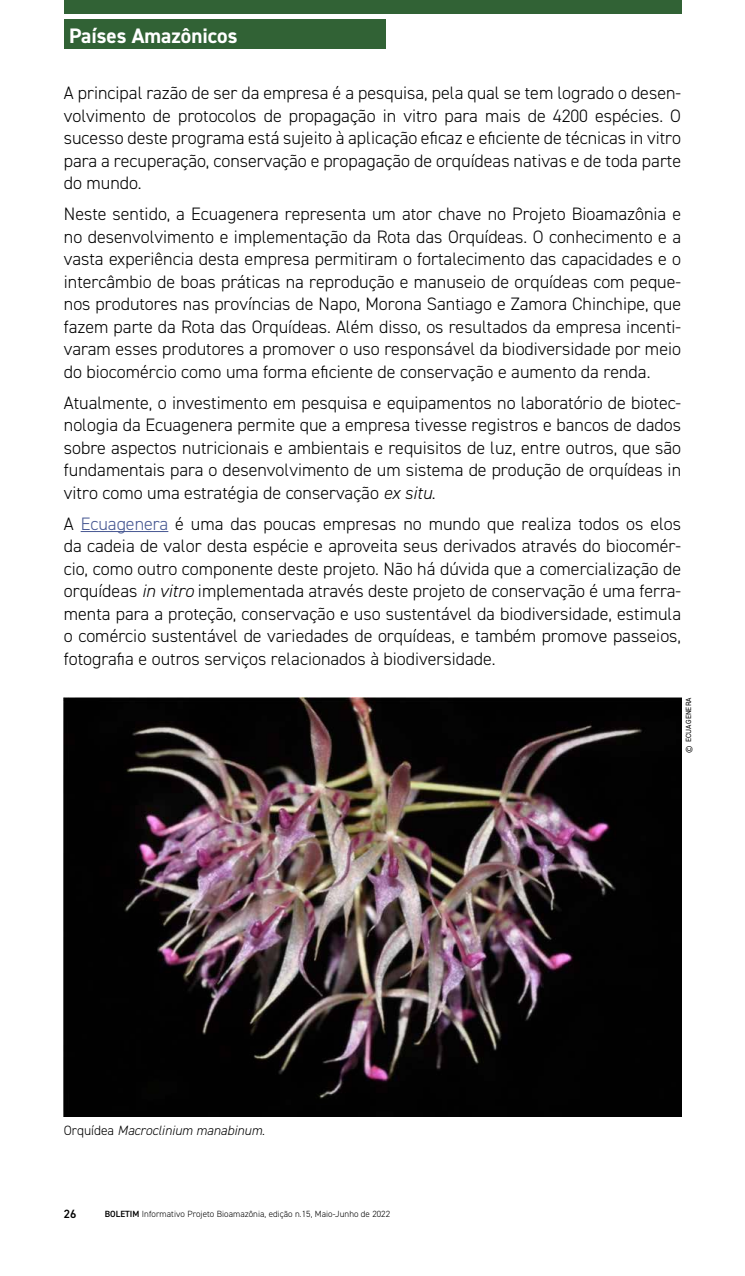
<style>
.page{position:relative;width:745px;height:1276px;background:#fff}
.page>*{position:absolute;margin:0;border:0;box-sizing:border-box;transform-origin:0 0}
.t1{font:700 21px "DIN2014";color:#fff}
.t2{font:300 18px/22.5px "DIN2014";color:#000;text-align:justify}
.t3{font:italic 300 13.5px "DIN2014";color:#000}
.t4{font:600 12px "DIN2014";color:#000}
.t5{font:300 9px "DIN2014";letter-spacing:.005em;color:#000}
.t6{font:7.5px "DIN2014";letter-spacing:.01em;color:#000}
.s1{font-style:italic}
.s2{color:#465792}
.s3{font-style:normal}
.s4{font-weight:600}
</style>
<div class="page">
<div style="left:64px;top:20px;width:321px;height:29px;background:#316235"></div>
<hr style="left:81px;top:531px;width:87px;height:1px;background:#465792">
<img style="left:64px;top:697px;width:616px;height:419px">
<div style="left:64px;top:0;width:616px;height:14px;background:#316235"></div>
<p class="t1" style="left:69px;top:21px;width:170px">Países Amazônicos</p>
<p class="t2" style="left:64px;top:82px;width:618px">A principal razão de ser da empresa é a pesquisa, pela qual se tem logrado o desen&shy;volvimento de protocolos de propagação in vitro para mais de 4200 espécies. O sucesso deste programa está sujeito à aplicação eficaz e eficiente de técnicas in vitro para a recuperação, conservação e propagação de orquídeas nativas e de toda parte do mundo.</p>
<p class="t2" style="left:64px;top:203px;width:618px">Neste sentido, a Ecuagenera representa um ator chave no Projeto Bioamazônia e no desenvolvimento e implementação da Rota das Orquídeas. O conhecimento e a vasta experiência desta empresa permitiram o fortalecimento das capacidades e o intercâmbio de boas práticas na reprodução e manuseio de orquídeas com peque&shy;nos produtores nas províncias de Napo, Morona Santiago e Zamora Chinchipe, que fazem parte da Rota das Orquídeas. Além disso, os resultados da empresa incenti&shy;varam esses produtores a promover o uso responsável da biodiversidade por meio do biocomércio como uma forma eficiente de conservação e aumento da renda.</p>
<p class="t2" style="left:64px;top:391px;width:618px">Atualmente, o investimento em pesquisa e equipamentos no laboratório de biotec&shy;nologia da Ecuagenera permite que a empresa tivesse registros e bancos de dados sobre aspectos nutricionais e ambientais e requisitos de luz, entre outros, que são fundamentais para o desenvolvimento de um sistema de produção de orquídeas in vitro como uma estratégia de conservação <span class="s1">ex situ</span>.</p>
<p class="t2" style="left:64px;top:512px;width:618px">A <span class="s2">Ecuagenera</span> é uma das poucas empresas no mundo que realiza todos os elos da cadeia de valor desta espécie e aproveita seus derivados através do biocomér&shy;cio, como outro componente deste projeto. Não há dúvida que a comercialização de orquídeas <span class="s1">in vitro</span> implementada através deste projeto de conservação é uma ferra&shy;menta para a proteção, conservação e uso sustentável da biodiversidade, estimula o comércio sustentável de variedades de orquídeas, e também promove passeios, fotografia e outros serviços relacionados à biodiversidade.</p>
<p class="t3" style="left:64px;top:1122px;width:202px"><span class="s3">Orquídea</span> Macroclinium manabinum.</p>
<p class="t4" style="left:64px;top:1205px;width:14px">26</p>
<p class="t5" style="left:105px;top:1208px;width:287px"><span class="s4">BOLETIM</span> Informativo Projeto Bioamazônia, edição n.15, Maio-Junho de 2022</p>
<p class="t6" style="left:683px;top:753px;width:57px;rotate:-90deg">© ECUAGENERA</p>
</div>
